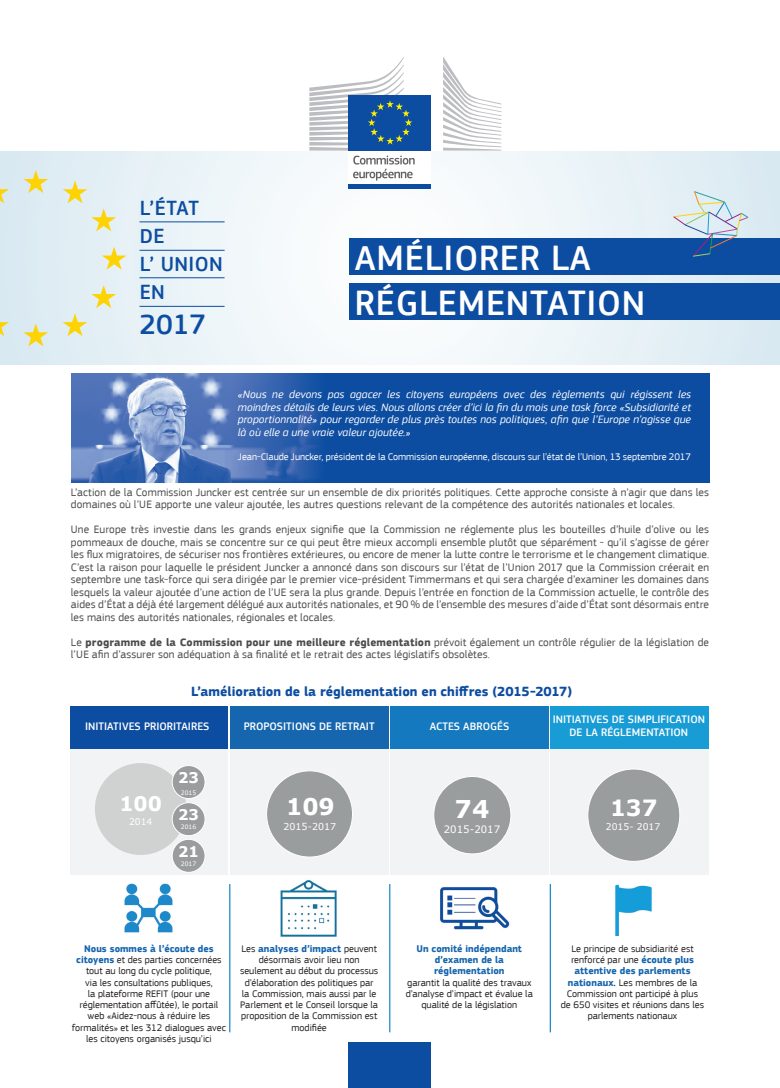
<style>
.page{position:relative;width:780px;height:1088px;background:#fff}
.page>*{position:absolute;margin:0;border:0;box-sizing:border-box;transform-origin:0 0}
.t1{font:500 36.25px/45.4px "EC Square Sans Pro";letter-spacing:.02em;color:#fff}
.t2{font:500 28.88px "EC Square Sans Pro";color:#0d4da1}
.t3{font:700 24.5px "Verdana";color:#fff}
.t4{font:700 23px "Verdana";color:#fff}
.t5{font:700 22.38px "Verdana";color:#fff}
.t6{font:500 21.12px/27.8px "EC Square Sans Pro";letter-spacing:.02em;color:#0d4da1}
.t7{font:700 20.12px "Verdana";color:#fff}
.t8{font:700 14.75px "Verdana";color:#fff}
.t9{font:700 13.75px "EC Square Sans Pro";letter-spacing:.005em;color:#0d4da1}
.t10{font:11.25px/12.5px "EC Square Sans Pro";letter-spacing:.01em;color:#4b4c4d}
.t11{font:italic 11.25px/12.5px "EC Square Sans Pro";letter-spacing:.005em;color:#fff;text-align:justify}
.t12{font:500 11.25px/12.5px "EC Square Sans Pro";color:#fff;text-align:center}
.t13{font:10.12px "Verdana";color:#fff}
.t14{font:10px/11.2px "EC Square Sans Pro";color:#231f20;text-align:center}
.t15{font:10px "EC Square Sans Pro";color:#fff}
.t16{font:700 10px/11.2px "EC Square Sans Pro";color:#1665ae;text-align:center}
.t17{font:9.5px "Verdana";color:#fff}
.t18{font:9.25px "Verdana";color:#fff}
.t19{font:6.12px "Verdana";color:#fff}
.s1{font-weight:700}
.s2{font-weight:700;color:#1665ae}
</style>
<div class="page">
<svg style="left:0;top:152px;width:780px;height:213px"></svg>
<svg style="left:23px;top:170px;width:25px;height:23px"></svg>
<svg style="left:0;top:189px;width:9px;height:14px"></svg>
<svg style="left:0;top:322px;width:9px;height:14px"></svg>
<svg style="left:23px;top:323px;width:25px;height:23px"></svg>
<svg style="left:63px;top:285px;width:53px;height:51px;background:#e5ead3"></svg>
<svg style="left:102px;top:247px;width:24px;height:23px"></svg>
<svg style="left:63px;top:180px;width:53px;height:51px;background:#e5ead3"></svg>
<div style="left:349px;top:238px;width:431px;height:37px;background:#0d4da1"></div>
<svg style="left:673px;top:191px;width:75px;height:66px"></svg>
<div style="left:70px;top:720px;width:158px;height:154px;background:#f2f3f4"></div>
<div style="left:230px;top:720px;width:158px;height:154px;background:#f2f3f4"></div>
<div style="left:70px;top:706px;width:158px;height:42px;background:#0d4da1"></div>
<div style="left:230px;top:706px;width:159px;height:42px;background:#1666af"></div>
<div style="left:95px;top:763px;width:91px;height:92px;background:#d0d1d1;border-radius:50%"></div>
<div style="left:172px;top:803px;width:33px;height:33px;background:#9a9d9e;border-radius:50%"></div>
<div style="left:172px;top:802px;width:33px;height:34px;border:1px solid #fff;border-radius:50%"></div>
<div style="left:172px;top:839px;width:33px;height:33px;background:#9a9d9e;border-radius:50%"></div>
<div style="left:172px;top:839px;width:33px;height:33px;border:1px solid #fff;border-radius:50%"></div>
<div style="left:172px;top:765px;width:33px;height:33px;background:#9a9d9e;border-radius:50%"></div>
<div style="left:172px;top:765px;width:33px;height:34px;border:1px solid #fff;border-radius:50%"></div>
<div style="left:266px;top:771px;width:86px;height:86px;background:#9a9d9e;border-radius:50%"></div>
<div style="left:390px;top:722px;width:159px;height:152px;background:#f2f3f4"></div>
<div style="left:550px;top:722px;width:159px;height:152px;background:#f2f3f4"></div>
<div style="left:390px;top:706px;width:158px;height:42px;background:#1479be"></div>
<div style="left:550px;top:706px;width:159px;height:42px;background:#189cd6"></div>
<div style="left:434px;top:776px;width:77px;height:78px;background:#9a9d9e;border-radius:50%"></div>
<div style="left:433px;top:776px;width:78px;height:78px;border:1px solid #fff;border-radius:50%"></div>
<div style="left:587px;top:769px;width:92px;height:92px;background:#9a9d9e;border-radius:50%"></div>
<img style="left:280px;top:880px;width:57px;height:57px">
<img style="left:124px;top:883px;width:49px;height:50px">
<img style="left:615px;top:884px;width:37px;height:52px">
<img style="left:440px;top:887px;width:70px;height:43px">
<hr style="left:229px;top:884px;width:1px;height:148px;background:#1d8acb">
<hr style="left:389px;top:884px;width:1px;height:148px;background:#1d8acb">
<hr style="left:549px;top:884px;width:2px;height:148px;background:#1d8acb">
<div style="left:71px;top:373px;width:638px;height:109px;background:#0d4da1"></div>
<img style="left:71px;top:373px;width:250px;height:109px">
<div style="left:348px;top:283px;width:431px;height:37px;background:#0d4da1"></div>
<hr style="left:139px;top:222px;width:85px;height:1px;background:#0d4da1">
<hr style="left:139px;top:250px;width:85px;height:1px;background:#0d4da1">
<hr style="left:139px;top:277px;width:85px;height:1px;background:#0d4da1">
<hr style="left:139px;top:306px;width:85px;height:1px;background:#0d4da1">
<div style="left:348px;top:149px;width:83px;height:37px;background:#fff"></div>
<div style="left:348px;top:95px;width:83px;height:56px;background:#0d4da1"></div>
<hr style="left:348px;top:185px;width:83px;height:4px;background:#0d4da1">
<svg style="left:443px;top:57px;width:58px;height:94px"></svg>
<svg style="left:309px;top:57px;width:105px;height:124px"></svg>
<div style="left:348px;top:1042px;width:83px;height:46px;background:#0d4da1"></div>
<h3 class="t6" style="left:140px;top:195px;width:85px">L’ÉTAT<br>DE<br>L’ UNION<br>EN</h3>
<h2 class="t2" style="left:139px;top:308px;width:68px">2017</h2>
<h1 class="t1" style="left:355px;top:236px;width:292px">AMÉLIORER LA<br>RÉGLEMENTATION</h1>
<p class="t11" style="left:238px;top:388px;width:455px">«Nous ne devons pas agacer les citoyens européens avec des règlements qui régissent les moindres détails de leurs vies. Nous allons créer d’ici la fin du mois une task force «Subsidiarité et proportionnalité» pour regarder de plus près toutes nos politiques, afin que l’Europe n’agisse que là où elle a une vraie valeur ajoutée.»</p>
<p class="t15" style="left:238px;top:451px;width:455px">Jean-Claude Juncker, président de la Commission européenne, discours sur l’état de l’Union, 13 septembre 2017</p>
<p class="t10" style="left:71px;top:486px;width:639px">L’action de la Commission Juncker est centrée sur un ensemble de dix priorités politiques. Cette approche consiste à n’agir que dans les domaines où l’UE apporte une valeur ajoutée, les autres questions relevant de la compétence des autorités nationales et locales.</p>
<p class="t10" style="left:71px;top:523px;width:639px;text-align:justify">Une Europe très investie dans les grands enjeux signifie que la Commission ne réglemente plus les bouteilles d’huile d’olive ou les pommeaux de douche, mais se concentre sur ce qui peut être mieux accompli ensemble plutôt que séparément - qu’il s’agisse de gérer les flux migratoires, de sécuriser nos frontières extérieures, ou encore de mener la lutte contre le terrorisme et le changement climatique.<br>C’est la raison pour laquelle le président Juncker a annoncé dans son discours sur l’état de l’Union 2017 que la Commission créerait en septembre une task-force qui sera dirigée par le premier vice-président Timmermans et qui sera chargée d’examiner les domaines dans lesquels la valeur ajoutée d’une action de l’UE sera la plus grande. Depuis l’entrée en fonction de la Commission actuelle, le contrôle des aides d’État a déjà été largement délégué aux autorités nationales, et 90 % de l’ensemble des mesures d’aide d’État sont désormais entre les mains des autorités nationales, régionales et locales.</p>
<p class="t10" style="left:71px;top:636px;width:639px">Le <span class="s1">programme de la Commission pour une meilleure réglementation</span> prévoit également un contrôle régulier de la législation de l’UE afin d’assurer son adéquation à sa finalité et le retrait des actes législatifs obsolètes.</p>
<p class="t9" style="left:191px;top:683px;width:382px">L’amélioration de la réglementation en chiffres (2015-2017)</p>
<p class="t12" style="left:85px;top:720px;width:126px">INITIATIVES PRIORITAIRES</p>
<p class="t12" style="left:244px;top:720px;width:132px">PROPOSITIONS DE RETRAIT</p>
<p class="t12" style="left:429px;top:720px;width:81px">ACTES ABROGÉS</p>
<p class="t12" style="left:552px;top:714px;width:154px">INITIATIVES DE SIMPLIFICATION<br>DE LA RÉGLEMENTATION</p>
<h3 class="t7" style="left:119px;top:791px;width:44px">100</h3>
<p class="t18" style="left:129px;top:815px;width:25px">2014</p>
<h3 class="t8" style="left:178px;top:768px;width:22px">23</h3>
<p class="t19" style="left:181px;top:789px;width:17px">2015</p>
<h3 class="t8" style="left:178px;top:805px;width:22px">23</h3>
<p class="t19" style="left:181px;top:823px;width:17px">2016</p>
<h3 class="t8" style="left:178px;top:841px;width:22px">21</h3>
<p class="t19" style="left:181px;top:859px;width:17px">2017</p>
<h3 class="t4" style="left:286px;top:792px;width:50px">109</h3>
<p class="t17" style="left:283px;top:820px;width:54px">2015-2017</p>
<h3 class="t3" style="left:454px;top:793px;width:36px">74</h3>
<p class="t13" style="left:444px;top:823px;width:58px">2015-2017</p>
<h3 class="t5" style="left:610px;top:793px;width:49px">137</h3>
<p class="t18" style="left:605px;top:821px;width:56px">2015- 2017</p>
<p class="t14" style="left:72px;top:943px;width:156px"><span class="s2">Nous sommes à l’écoute des citoyens</span> et des parties concernées tout au long du cycle politique,<br>via les consultations publiques,<br>la plateforme REFIT (pour une réglementation affûtée), le portail web «Aidez-nous à réduire les formalités» et les 312 dialogues avec les citoyens organisés jusqu’ici</p>
<p class="t14" style="left:240px;top:943px;width:140px">Les <span class="s2">analyses d’impact</span> peuvent désormais avoir lieu non seulement au début du processus d’élaboration des politiques par la Commission, mais aussi par le<br>Parlement et le Conseil lorsque la proposition de la Commission est modifiée</p>
<p class="t16" style="left:416px;top:943px;width:107px">Un comité indépendant d’examen de la réglementation</p>
<p class="t14" style="left:406px;top:977px;width:128px">garantit la qualité des travaux d’analyse d’impact et évalue la qualité de la législation</p>
<p class="t14" style="left:561px;top:943px;width:145px">Le principe de subsidiarité est renforcé par une <span class="s2">écoute plus attentive des parlements nationaux.</span> Les membres de la<br>Commission ont participé à plus de 650 visites et réunions dans les parlements nationaux</p>
</div>
